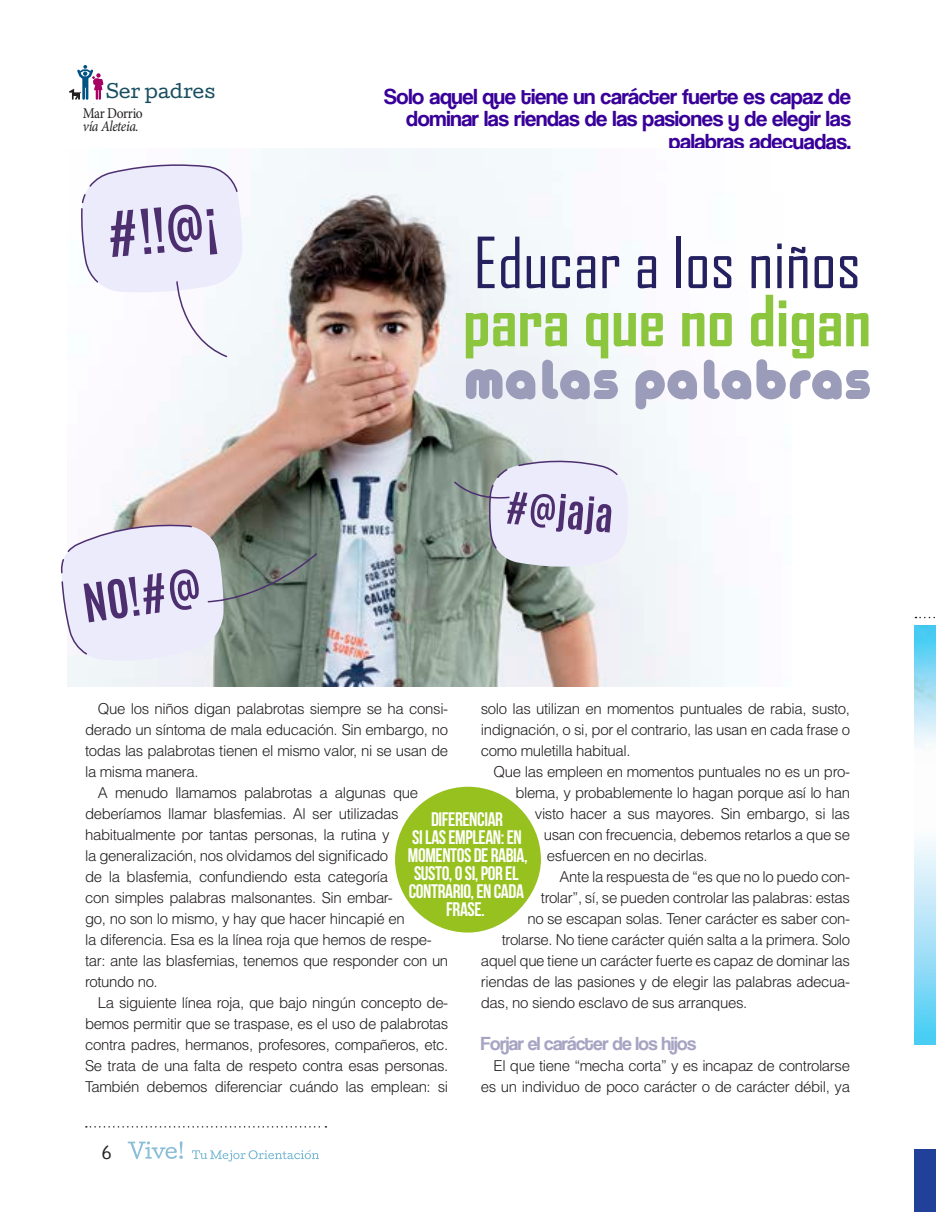
<style>
.page{position:relative;width:936px;height:1212px;background:#fff}
.page>*{position:absolute;margin:0;border:0;box-sizing:border-box;transform-origin:0 0}
.t1{font:67.5px "Agency FB";color:#252161}
.t2{font:700 67.5px "Agency FB";color:#8bc63e}
.t3{font:900 61.5px "Arista Pro";color:#9b9cba}
.t4{font:22.5px/22.5px "Coolvetica Rg";letter-spacing:-.01em;color:#390099;text-align:right}
.t5{font:700 19.5px/18px "Bebas Neue";letter-spacing:-.02em;color:#fff;text-align:center}
.t6{font:19.5px "Coolvetica Rg";letter-spacing:-.025em;color:#a6a4c2}
.t7{font:18px "Cutive";color:#184e60}
.t8{font:300 15px/21px "Helvetica LT Std";letter-spacing:-.025em;color:#231f20;text-align:justify}
.t9{font:italic 15px "Minion Pro";letter-spacing:-.03em;color:#231f20;scale:.9 1}
.t10{font:15px "Minion Pro";letter-spacing:-.025em;color:#231f20;scale:.9 1}
.t11{font:15px "Cutive";color:#231f20}
</style>
<div class="page">
<svg style="left:914px;top:840px;width:21px;height:205px;background:#a2e1f7"></svg>
<div style="left:914px;top:625px;width:21px;height:124px;background:linear-gradient(to bottom,#38c6f1,#fff8fa)"></div>
<div style="left:914px;top:1148px;width:21px;height:64px;background:#214099"></div>
<svg style="left:69px;top:65px;width:35px;height:35px"></svg>
<div style="left:395px;top:787px;width:146px;height:145px;background:#96c11f;border-radius:50%"></div>
<img style="left:68px;top:149px;width:656px;height:537px">
<svg style="left:80px;top:163px;width:163px;height:195px"></svg>
<svg style="left:453px;top:458px;width:175px;height:112px;background:#c0c1ce"></svg>
<svg style="left:61px;top:523px;width:257px;height:139px;background:#b0b3bb"></svg>
<svg style="left:915px;top:617px;width:20px;height:1px"></svg>
<svg style="left:192px;top:1150px;width:127px;height:11px"></svg>
<svg style="left:86px;top:1126px;width:240px;height:1px"></svg>
<svg style="left:128px;top:1141px;width:55px;height:18px"></svg>
<p class="t7" style="left:106px;top:76px;width:111px">Ser padres</p>
<p class="t10" style="left:83px;top:103px;width:68px">Mar Dorrio</p>
<p class="t9" style="left:83px;top:116px;width:64px">vía Aleteia.</p>
<h3 class="t4" style="left:384px;top:85px;width:468px">Solo aquel que tiene un carácter fuerte es capaz de dominar las riendas de las pasiones y de elegir las palabras adecuadas.</h3>
<h1 class="t1" style="left:473px;top:222px;width:388px">Educar a los niños</h1>
<h1 class="t2" style="left:463px;top:279px;width:409px">para que no digan</h1>
<h2 class="t3" style="left:463px;top:339px;width:409px">malas palabras</h2>
<p class="t8" style="left:98px;top:698px;width:352px">Que los niños digan palabrotas siempre se ha consi-</p>
<p class="t8" style="left:85px;top:719px;width:364px">derado un síntoma de mala educación. Sin embargo, no</p>
<p class="t8" style="left:85px;top:740px;width:364px">todas las palabrotas tienen el mismo valor, ni se usan de</p>
<p class="t8" style="left:85px;top:761px;width:115px">la misma manera.</p>
<p class="t8" style="left:98px;top:782px;width:322px">A menudo llamamos palabrotas a algunas que</p>
<p class="t8" style="left:85px;top:803px;width:315px">deberíamos llamar blasfemias. Al ser utilizadas</p>
<p class="t8" style="left:85px;top:824px;width:306px">habitualmente por tantas personas, la rutina y</p>
<p class="t8" style="left:85px;top:845px;width:305px">la generalización, nos olvidamos del significado</p>
<p class="t8" style="left:85px;top:866px;width:305px">de la blasfemia, confundiendo esta categoría</p>
<p class="t8" style="left:85px;top:887px;width:309px">con simples palabras malsonantes. Sin embar-</p>
<p class="t8" style="left:85px;top:908px;width:321px">go, no son lo mismo, y hay que hacer hincapié en</p>
<p class="t8" style="left:85px;top:929px;width:348px">la diferencia. Esa es la línea roja que hemos de respe-</p>
<p class="t8" style="left:85px;top:950px;width:364px">tar: ante las blasfemias, tenemos que responder con un</p>
<p class="t8" style="left:85px;top:971px;width:74px">rotundo no.</p>
<p class="t8" style="left:98px;top:992px;width:352px">La siguiente línea roja, que bajo ningún concepto de-</p>
<p class="t8" style="left:85px;top:1013px;width:364px">bemos permitir que se traspase, es el uso de palabrotas</p>
<p class="t8" style="left:85px;top:1034px;width:365px">contra padres, hermanos, profesores, compañeros, etc.</p>
<p class="t8" style="left:85px;top:1055px;width:364px">Se trata de una falta de respeto contra esas personas.</p>
<p class="t8" style="left:85px;top:1076px;width:364px">También debemos diferenciar cuándo las emplean: si</p>
<p class="t8" style="left:481px;top:698px;width:371px">solo las utilizan en momentos puntuales de rabia, susto, indignación, o si, por el contrario, las usan en cada frase o como muletilla habitual.</p>
<p class="t8" style="left:493px;top:761px;width:358px">Que las empleen en momentos puntuales no es un pro-</p>
<p class="t8" style="left:515px;top:782px;width:336px">blema, y probablemente lo hagan porque así lo han</p>
<p class="t8" style="left:535px;top:803px;width:317px">visto hacer a sus mayores. Sin embargo, si las</p>
<p class="t8" style="left:544px;top:824px;width:307px">usan con frecuencia, debemos retarlos a que se</p>
<p class="t8" style="left:547px;top:845px;width:162px">esfuercen en no decirlas.</p>
<p class="t8" style="left:559px;top:866px;width:292px">Ante la respuesta de “es que no lo puedo con-</p>
<p class="t8" style="left:541px;top:887px;width:311px">trolar”, sí, se pueden controlar las palabras: estas</p>
<p class="t8" style="left:527px;top:908px;width:324px">no se escapan solas. Tener carácter es saber con-</p>
<p class="t8" style="left:502px;top:929px;width:350px">trolarse. No tiene carácter quién salta a la primera. Solo</p>
<p class="t8" style="left:481px;top:950px;width:371px">aquel que tiene un carácter fuerte es capaz de dominar las</p>
<p class="t8" style="left:481px;top:971px;width:370px">riendas de las pasiones y de elegir las palabras adecua-</p>
<p class="t8" style="left:481px;top:992px;width:268px">das, no siendo esclavo de sus arranques.</p>
<h3 class="t6" style="left:481px;top:1032px;width:217px">Forjar el carácter de los hijos</h3>
<p class="t8" style="left:481px;top:1055px;width:371px;text-align:right">El que tiene “mecha corta” y es incapaz de controlarse es un individuo de poco carácter o de carácter débil, ya</p>
<h3 class="t5" style="left:408px;top:810px;width:121px">DIFERENCIAR<br>SI LAS EMPLEAN: EN<br>MOMENTOS DE RABIA,<br>SUSTO, O SI, POR EL<br>CONTRARIO, EN CADA<br>FRASE.</h3>
<p class="t11" style="left:101px;top:1140px;width:11px">6</p>
</div>
